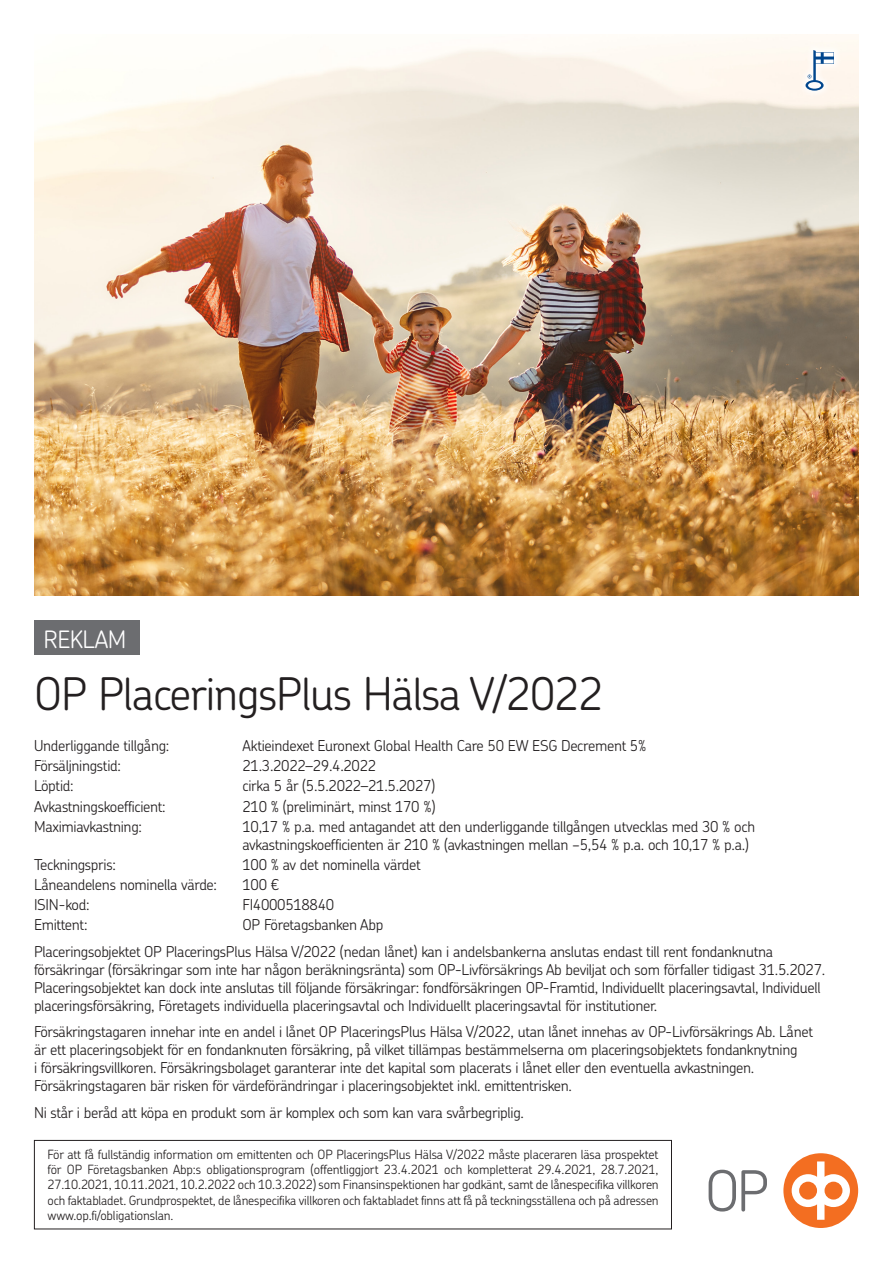
<style>
.page{position:relative;width:893px;height:1263px;background:#fff}
.page>*{position:absolute;margin:0;border:0;box-sizing:border-box;transform-origin:0 0}
.t1{font:300 45px "OP Chevin Pro";letter-spacing:-.025em;color:#231f20}
.t2{font:300 24px "OP Chevin Pro";letter-spacing:-.025em;color:#fff}
.t3{font:300 15px/18px "OP Chevin Pro";letter-spacing:-.02em;color:#231f20}
.t4{font:300 12.75px/15.3px "OP Chevin Pro";letter-spacing:-.01em;color:#231f20;text-align:justify}
</style>
<div class="page">
<img style="left:34px;top:34px;width:825px;height:561px">
<div style="left:798px;top:43px;width:44px;height:55px;background:#fef7ef"></div>
<svg style="left:805px;top:50px;width:29px;height:41px"></svg>
<div style="left:34px;top:621px;width:105px;height:34px;background:#6c6d70"></div>
<div style="left:34px;top:1140px;width:638px;height:89px;border:1px solid #231f20"></div>
<svg style="left:709px;top:1170px;width:58px;height:41px"></svg>
<div style="left:783px;top:1153px;width:75px;height:75px;background:#f36e21;border-radius:50%"></div>
<svg style="left:792px;top:1161px;width:58px;height:59px"></svg>
<h2 class="t2" style="left:44px;top:623px;width:84px">REKLAM</h2>
<h1 class="t1" style="left:34px;top:663px;width:571px">OP PlaceringsPlus Hälsa V/2022</h1>
<p class="t3" style="left:34px;top:736px;width:137px">Underliggande tillgång:</p>
<p class="t3" style="left:243px;top:736px;width:405px">Aktieindexet Euronext Global Health Care 50 EW ESG Decrement 5%</p>
<p class="t3" style="left:34px;top:756px;width:88px">Försäljningstid:</p>
<p class="t3" style="left:243px;top:756px;width:135px">21.3.2022–29.4.2022</p>
<p class="t3" style="left:34px;top:776px;width:41px">Löptid:</p>
<p class="t3" style="left:243px;top:776px;width:194px">cirka 5 år (5.5.2022–21.5.2027)</p>
<p class="t3" style="left:34px;top:797px;width:133px">Avkastningskoefficient:</p>
<p class="t3" style="left:243px;top:797px;width:194px">210 % (preliminärt, minst 170 %)</p>
<p class="t3" style="left:34px;top:817px;width:109px">Maximiavkastning:</p>
<p class="t3" style="left:243px;top:817px;width:514px">10,17 % p.a. med antagandet att den underliggande tillgången utvecklas med 30 % och avkastningskoefficienten är 210 % (avkastningen mellan −5,54 % p.a. och 10,17 % p.a.)</p>
<p class="t3" style="left:34px;top:855px;width:83px">Teckningspris:</p>
<p class="t3" style="left:243px;top:855px;width:180px">100 % av det nominella värdet</p>
<p class="t3" style="left:34px;top:875px;width:185px">Låneandelens nominella värde:</p>
<p class="t3" style="left:243px;top:875px;width:38px">100 €</p>
<p class="t3" style="left:34px;top:895px;width:57px">ISIN-kod:</p>
<p class="t3" style="left:243px;top:895px;width:93px">FI4000518840</p>
<p class="t3" style="left:34px;top:915px;width:55px">Emittent:</p>
<p class="t3" style="left:34px;top:911px;width:741px;line-height:26.5px;text-indent:208px">OP Företagsbanken Abp<br>Placeringsobjektet OP PlaceringsPlus Hälsa V/2022 (nedan lånet) kan i andelsbankerna anslutas endast till rent fondanknutna</p>
<p class="t3" style="left:34px;top:960px;width:793px">försäkringar (försäkringar som inte har någon beräkningsränta) som OP-Livförsäkrings Ab beviljat och som förfaller tidigast 31.5.2027.<br>Placeringsobjektet kan dock inte anslutas till följande försäkringar: fondförsäkringen OP-Framtid, Individuellt placeringsavtal, Individuell placeringsförsäkring, Företagets individuella placeringsavtal och Individuellt placeringsavtal för institutioner.</p>
<p class="t3" style="left:34px;top:1022px;width:781px">Försäkringstagaren innehar inte en andel i lånet OP PlaceringsPlus Hälsa V/2022, utan lånet innehas av OP-Livförsäkrings Ab. Lånet är ett placeringsobjekt för en fondanknuten försäkring, på vilket tillämpas bestämmelserna om placeringsobjektets fondanknytning<br>i försäkringsvillkoren. Försäkringsbolaget garanterar inte det kapital som placerats i lånet eller den eventuella avkastningen.<br>Försäkringstagaren bär risken för värdeförändringar i placeringsobjektet inkl. emittentrisken.</p>
<p class="t3" style="left:34px;top:1103px;width:492px">Ni står i beråd att köpa en produkt som är komplex och som kan vara svårbegriplig.</p>
<p class="t4" style="left:48px;top:1146px;width:613px">För att få fullständig information om emittenten och OP PlaceringsPlus Hälsa V/2022 måste placeraren läsa prospektet för OP Företagsbanken Abp:s obligationsprogram (offentliggjort 23.4.2021 och kompletterat 29.4.2021, 28.7.2021, 27.10.2021, 10.11.2021, 10.2.2022 och 10.3.2022) som Finansinspektionen har godkänt, samt de lånespecifika villkoren och faktabladet. Grundprospektet, de lånespecifika villkoren och faktabladet finns att få på teckningsställena och på adressen www.op.fi/obligationslan.</p>
</div>
